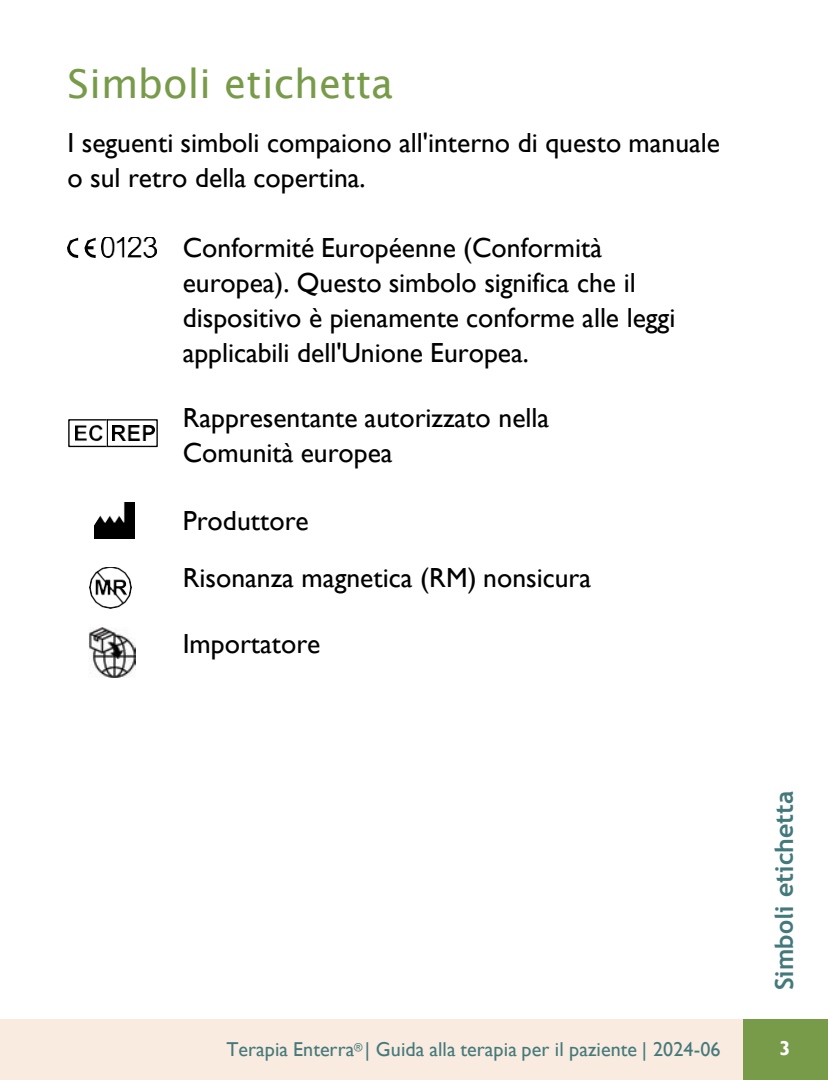
<style>
.page{position:relative;width:828px;height:1080px;background:#fff}
.page>*{position:absolute;margin:0;border:0;box-sizing:border-box;transform-origin:0 0}
.t1{font:40px "Lucida Sans";letter-spacing:.005em;color:#789b4a}
.t2{font:27.5px/35px "Gill Sans";color:#000}
.t3{font:700 25px "Trebuchet MS";color:#44797b}
.t4{font:20px "Gill Sans";letter-spacing:.005em;color:#44797b}
.t5{font:700 20px "Gill Sans";color:#fff}
</style>
<div class="page">
<div style="left:0;top:1020px;width:742px;height:60px;background:#f9ebe0"></div>
<div style="left:742px;top:1020px;width:85px;height:60px;background:#789b4a"></div>
<img style="left:94px;top:502px;width:40px;height:37px">
<svg style="left:67px;top:238px;width:11px;height:20px"></svg>
<svg style="left:84px;top:238px;width:12px;height:20px"></svg>
<img style="left:101px;top:237px;width:55px;height:21px">
<div style="left:68px;top:419px;width:90px;height:28px;border:1px solid #000"></div>
<img style="left:76px;top:419px;width:32px;height:28px">
<img style="left:112px;top:425px;width:42px;height:16px">
<img style="left:90px;top:567px;width:41px;height:42px">
<img style="left:88px;top:628px;width:47px;height:49px">
<h2 class="t1" style="left:67px;top:61px;width:327px">Simboli etichetta</h2>
<p class="t2" style="left:67px;top:125px;width:654px">I seguenti simboli compaiono all'interno di questo manuale o sul retro della copertina.</p>
<p class="t2" style="left:183px;top:231px;width:494px">Conformité Européenne (Conformità europea). Questo simbolo significa che il dispositivo è pienamente conforme alle leggi applicabili dell'Unione Europea.</p>
<p class="t2" style="left:183px;top:401px;width:368px">Rappresentante autorizzato nella<br>Comunità europea</p>
<p class="t2" style="left:183px;top:504px;width:128px">Produttore</p>
<p class="t2" style="left:183px;top:561px;width:410px">Risonanza magnetica (RM) nonsicura</p>
<p class="t2" style="left:183px;top:627px;width:139px">Importatore</p>
<p class="t3" style="left:768px;top:990px;width:201px;rotate:-90deg">Simboli etichetta</p>
<p class="t4" style="left:226px;top:1037px;width:495px">Terapia Enterra<sup>®</sup> | Guida alla terapia per il paziente | 2024-06</p>
<p class="t5" style="left:779px;top:1036px;width:13px">3</p>
</div>
